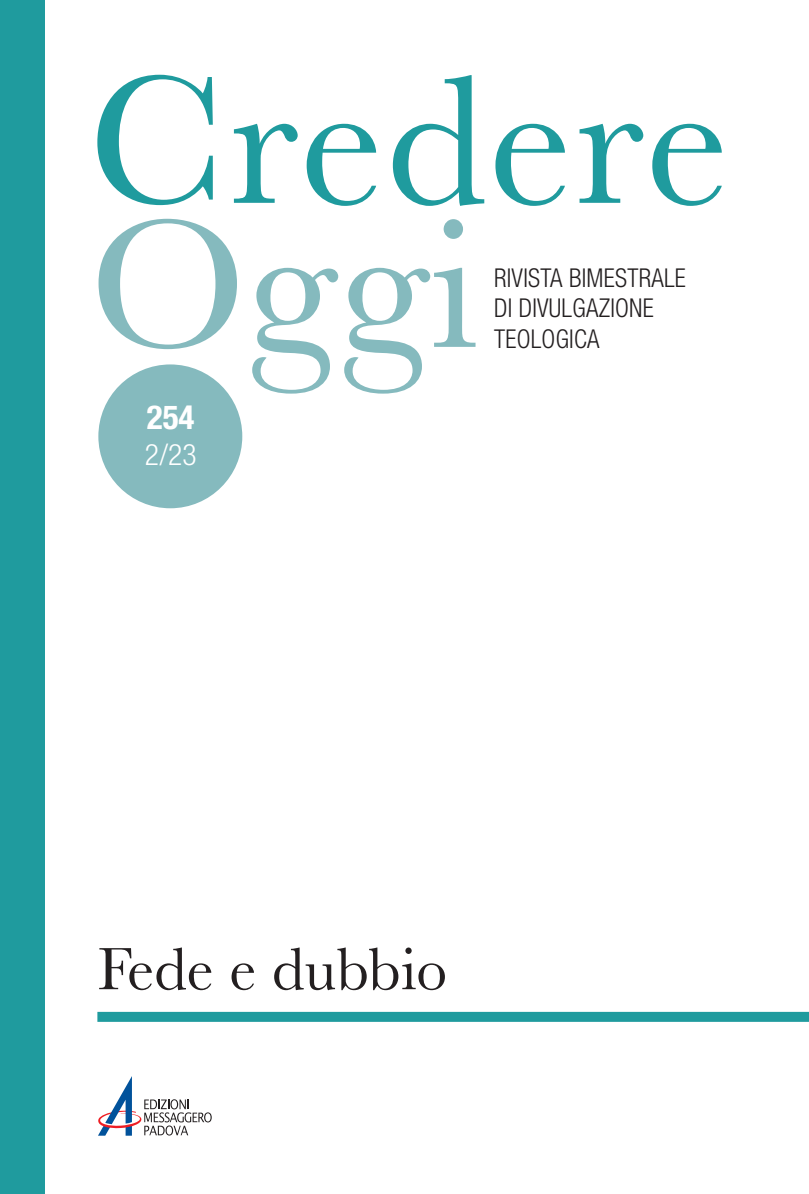
<style>
.page{position:relative;width:809px;height:1194px;background:#fff}
.page>*{position:absolute;margin:0;border:0;box-sizing:border-box;transform-origin:0 0}
.t1{font:190px "Baskerville MT Std";letter-spacing:.01em;color:#1f9b9e}
.t2{font:190px "Baskerville MT Std";color:#85babe}
.t3{font:62px "Baskerville MT Std";color:#231f20}
.t4{font:700 condensed 33.2px "Helvetica Neue LT Std";color:#fff}
.t5{font:300 condensed 29.6px "Helvetica Neue LT Std";color:#fff}
.t6{font:300 condensed 26px/30.6px "Helvetica Neue LT Std";letter-spacing:.01em;color:#231f20;scale:.95 1}
</style>
<div class="page">
<div style="left:0;top:0;width:44px;height:1194px;background:#1f9b9e"></div>
<svg style="left:98px;top:1076px;width:114px;height:60px"></svg>
<div style="left:97px;top:1012px;width:711px;height:10px;background:#1f9b9e"></div>
<div style="left:98px;top:364px;width:144px;height:144px;background:#85babe;border-radius:50%"></div>
<h1 class="t1" style="left:89px;top:31px;width:642px">Credere</h1>
<h1 class="t2" style="left:89px;top:175px;width:389px">Oggi</h1>
<p class="t6" style="left:494px;top:262px;width:203px">RIVISTA BIMESTRALE<br>DI DIVULGAZIONE<br>TEOLOGICA</p>
<p class="t4" style="left:147px;top:397px;width:49px">254</p>
<p class="t5" style="left:145px;top:437px;width:53px">2/23</p>
<h2 class="t3" style="left:97px;top:933px;width:351px">Fede e dubbio</h2>
</div>
